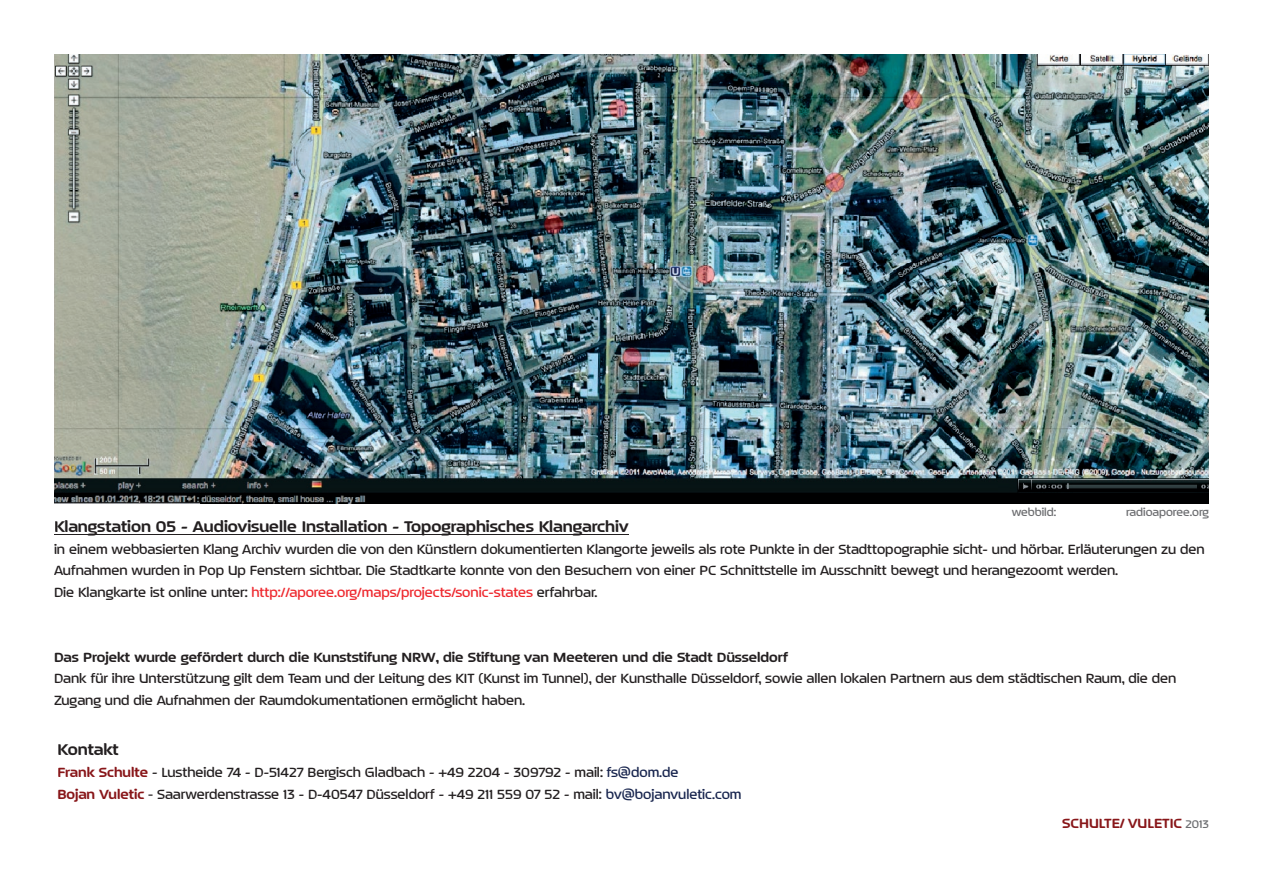
<style>
.page{position:relative;width:1263px;height:893px;background:#fff}
.page>*{position:absolute;margin:0;border:0;box-sizing:border-box;transform-origin:0 0}
.t1{font:700 21px "September";color:#231f20}
.t2{font:500 18px/21.6px "September";color:#231f20}
.t3{font:500 18px/21.6px "September";color:#231f20}
.t4{font:700 18px "September";color:#231f20}
.t5{font:700 18px "September";color:#881619}
.t6{font:500 15px "September";color:#6c6d70}
.s1{color:#ee292f}
.s2{font-weight:700;color:#881619}
.s3{color:#18254e}
.s4{font-family:"Arial";font-weight:400;font-size:15px}
.s5{font-weight:500;font-size:15px;color:#6c6d70}
</style>
<div class="page">
<img style="left:54px;top:54px;width:944px;height:449px">
<img style="left:998px;top:54px;width:211px;height:449px">
<hr style="left:55px;top:535px;width:573px;height:1px;background:#231f20">
<p class="t6" style="left:1012px;top:504px;width:46px">webbild:</p>
<p class="t6" style="left:1126px;top:504px;width:84px">radioaporee.org</p>
<p class="t1" style="left:54px;top:515px;width:576px">Klangstation 05 - Audiovisuelle Installation - Topographisches Klangarchiv</p>
<p class="t2" style="left:54px;top:538px;width:1152px">in einem webbasierten Klang Archiv wurden die von den Künstlern dokumentierten Klangorte jeweils als rote Punkte in der Stadttopographie sicht- und hörbar. Erläuterungen zu den<br>Aufnahmen wurden in Pop Up Fenstern sichtbar. Die Stadtkarte konnte von den Besuchern von einer PC Schnittstelle im Ausschnitt bewegt und herangezoomt werden.<br>Die Klangkarte ist online unter: <span class="s1">http://aporee.org/maps/projects/sonic-states</span> erfahrbar.</p>
<p class="t4" style="left:54px;top:647px;width:736px">Das Projekt wurde gefördert durch die Kunststifung NRW, die Stiftung van Meeteren und die Stadt Düsseldorf</p>
<p class="t2" style="left:54px;top:667px;width:1124px">Dank für ihre Unterstützung gilt dem Team und der Leitung des KIT (Kunst im Tunnel), der Kunsthalle Düsseldorf, sowie allen lokalen Partnern aus dem städtischen Raum, die den<br>Zugang und die Aufnahmen der Raumdokumentationen ermöglicht haben.</p>
<p class="t1" style="left:57px;top:738px;width:63px">Kontakt</p>
<p class="t3" style="left:57px;top:761px;width:685px"><span class="s2">Frank Schulte</span> - Lustheide 74 - D-51427 Bergisch Gladbach - +49 2204 - 309792 - mail: <span class="s3">fs@dom.de<br></span><span class="s2">Bojan Vuletic</span> <span class="s4">-</span> Saarwerdenstrasse 13 - D-40547 Düsseldorf - +49 211 559 07 52 - mail: <span class="s3">bv@bojanvuletic.com</span></p>
<p class="t5" style="left:1062px;top:813px;width:148px">SCHULTE/ VULETIC <span class="s5">2013</span></p>
</div>
